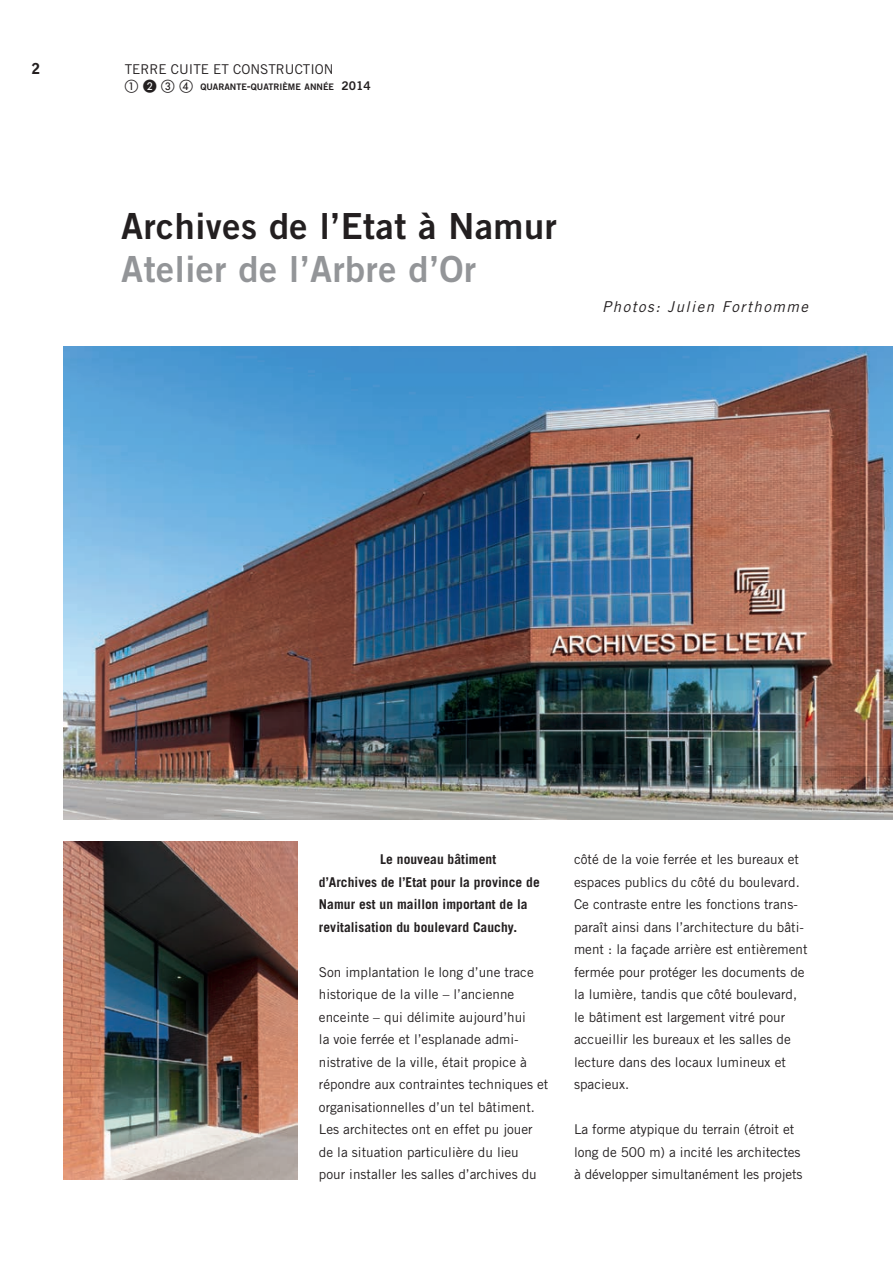
<style>
.page{position:relative;width:893px;height:1263px;background:#fff}
.page>*{position:absolute;margin:0;border:0;box-sizing:border-box;transform-origin:0 0}
.t1{font:36px "Trade Gothic LT Std Bd 2";letter-spacing:.015em;color:#231f20}
.t2{font:36px "Trade Gothic LT Std Bd 2";letter-spacing:.015em;color:#939598}
.t3{font:italic 15px "Trade Gothic LT Std";letter-spacing:.1em;color:#231f20}
.t4{font:900 15px "Bell Gothic Std";color:#231f20}
.t5{font:13.5px/22.5px "Trade Gothic LT Std";color:#231f20}
.t6{font:700 13.5px/22.5px "Trade Gothic LT Std";letter-spacing:.005em;color:#231f20}
.t7{font:9px "Trade Gothic LT Std Bd 2";color:#231f20}
.s1{font-size:12px}
</style>
<div class="page">
<img style="left:64px;top:347px;width:829px;height:472px">
<img style="left:64px;top:842px;width:234px;height:337px">
<p class="t4" style="left:32px;top:60px;width:10px">2</p>
<p class="t5" style="left:125px;top:58px;width:210px">TERRE CUITE ET CONSTRUCTION</p>
<p class="t7" style="left:125px;top:81px;width:247px">① ❷ ③ ④ QUARANTE<span class="s1">-</span>QUATRIÈME ANNÉE <span class="s1">2014</span></p>
<h1 class="t1" style="left:121px;top:204px;width:437px">Archives de l’Etat à Namur</h1>
<h1 class="t2" style="left:121px;top:247px;width:356px">Atelier de l’Arbre d’Or</h1>
<p class="t3" style="left:602px;top:297px;width:207px">Photos: Julien Forthomme</p>
<p class="t6" style="left:319px;top:848px;width:222px;text-indent:61px">Le nouveau bâtiment d’Archives de l’Etat pour la province de Namur est un maillon important de la revitalisation du boulevard Cauchy.</p>
<p class="t5" style="left:319px;top:960px;width:231px">Son implantation le long d’une trace historique de la ville – l’ancienne enceinte – qui délimite aujourd’hui<br>la voie ferrée et l’esplanade admi&shy;nistrative de la ville, était propice à répondre aux contraintes techniques et organisationnelles d’un tel bâtiment.<br>Les architectes ont en effet pu jouer de la situation particulière du lieu pour installer les salles d’archives du</p>
<p class="t5" style="left:574px;top:848px;width:235px">côté de la voie ferrée et les bureaux et espaces publics du côté du boulevard.<br>Ce contraste entre les fonctions trans&shy;paraît ainsi dans l’architecture du bâti&shy;ment : la façade arrière est entièrement fermée pour protéger les documents de la lumière, tandis que côté boulevard, le bâtiment est largement vitré pour accueillir les bureaux et les salles de lecture dans des locaux lumineux et spacieux.</p>
<p class="t5" style="left:574px;top:1118px;width:230px">La forme atypique du terrain (étroit et long de 500 m) a incité les architectes à développer simultanément les projets</p>
</div>
